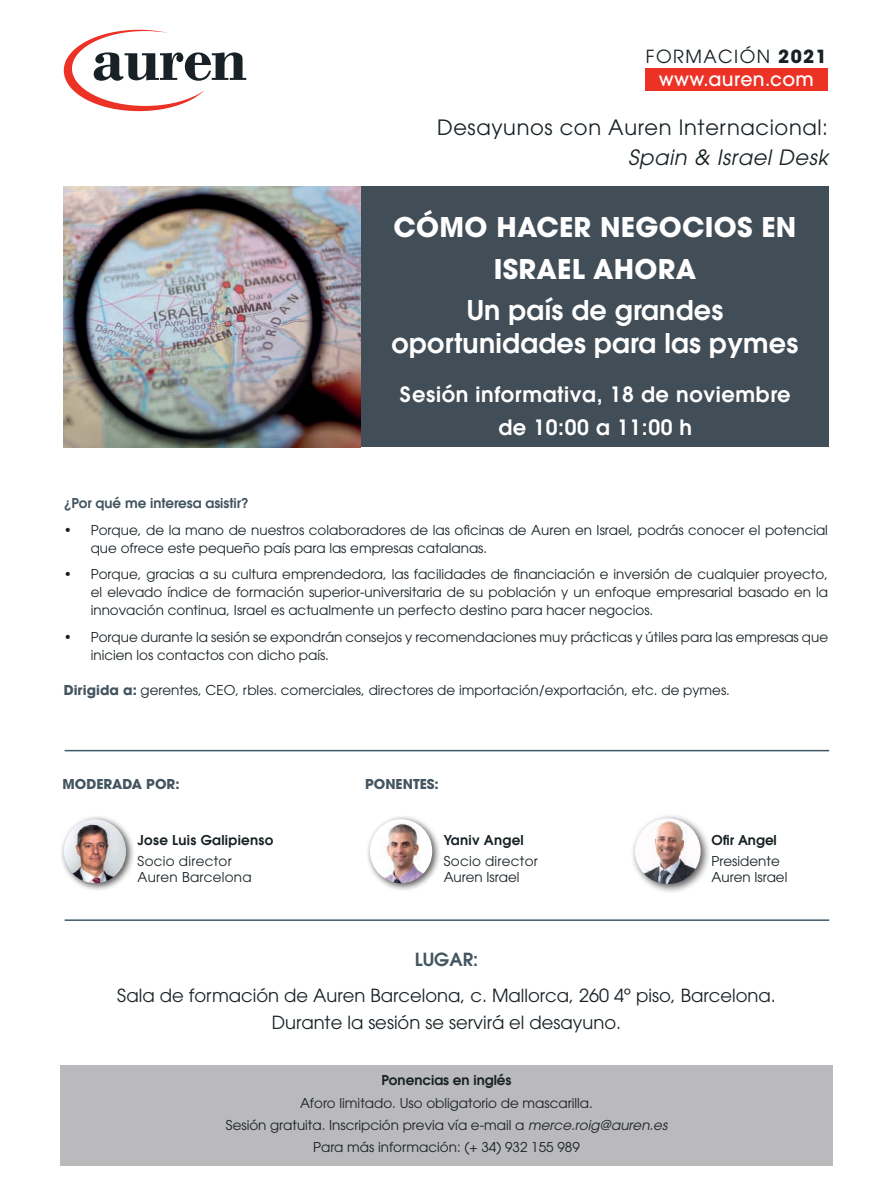
<style>
.page{position:relative;width:893px;height:1191px;background:#fff}
.page>*{position:absolute;margin:0;border:0;box-sizing:border-box;transform-origin:0 0}
.t1{font:600 27px/33px "ITC Avant Garde Pro";letter-spacing:.01em;color:#fff;text-align:center}
.t2{font:700 27px/42px "ITC Avant Garde Pro";letter-spacing:.01em;color:#fff;text-align:center}
.t3{font:600 21px/33px "ITC Avant Garde Pro";letter-spacing:.03em;color:#fff;text-align:center}
.t4{font:21px "ITC Avant Garde Pro";letter-spacing:.03em;color:#182125}
.t5{font:italic 21px "ITC Avant Garde Pro";letter-spacing:.03em;color:#182125}
.t6{font:500 18.9px "ITC Avant Garde Pro";letter-spacing:.02em;color:#fff}
.t7{font:18px/27px "ITC Avant Garde Pro";color:#182125;text-align:center}
.t8{font:18px "ITC Avant Garde Pro";letter-spacing:.08em;color:#182125}
.t9{font:600 18px "ITC Avant Garde Pro";color:#435561}
.t10{font:13.5px/18px "ITC Avant Garde Pro";color:#182125}
.t11{font:600 13.5px "ITC Avant Garde Pro";letter-spacing:.02em;color:#182125}
.t12{font:13.5px/16.5px "ITC Avant Garde Pro";letter-spacing:.02em;color:#182125}
.t13{font:600 13.5px "ITC Avant Garde Pro";color:#435561}
.t14{font:700 13.5px "ITC Avant Garde Pro";color:#435561}
.t15{font:600 13.5px "ITC Avant Garde Pro";color:#182125}
.s1{font-weight:700}
.s2{font-weight:700;color:#435561}
.s3{font-style:italic}
</style>
<div class="page">
<div style="left:60px;top:1065px;width:773px;height:100px;background:#bab9bc"></div>
<div style="left:359px;top:187px;width:470px;height:260px;background:#414d57"></div>
<svg style="left:64px;top:30px;width:182px;height:81px"></svg>
<hr style="left:65px;top:919px;width:764px;height:2px;background:#405968">
<div style="left:366px;top:815px;width:75px;height:77px;background:#231f20;opacity:.75"></div>
<img style="left:370px;top:819px;width:62px;height:64px">
<img style="left:64px;top:187px;width:296px;height:260px">
<hr style="left:65px;top:750px;width:764px;height:1px;background:#405968">
<div style="left:645px;top:69px;width:183px;height:22px;background:#ec3125"></div>
<div style="left:630px;top:813px;width:81px;height:81px;background:#231f20;opacity:.75"></div>
<img style="left:635px;top:818px;width:66px;height:66px;border-radius:33px">
<div style="left:60px;top:815px;width:75px;height:77px;background:#231f20;opacity:.75"></div>
<img style="left:64px;top:819px;width:62px;height:64px">
<h3 class="t8" style="left:646px;top:46px;width:183px">FORMACIÓN <span class="s1">2021</span></h3>
<h3 class="t6" style="left:659px;top:67px;width:157px">www.auren.com</h3>
<h2 class="t4" style="left:437px;top:114px;width:392px">Desayunos con Auren Internacional:</h2>
<h2 class="t5" style="left:628px;top:144px;width:202px">Spain &amp; Israel Desk</h2>
<h1 class="t2" style="left:394px;top:205px;width:404px">CÓMO HACER NEGOCIOS EN<br>ISRAEL AHORA</h1>
<h1 class="t1" style="left:392px;top:293px;width:408px">Un país de grandes oportunidades para las pymes</h1>
<h2 class="t3" style="left:400px;top:377px;width:392px">Sesión informativa, 18 de noviembre de 10:00 a 11:00 h</h2>
<p class="t13" style="left:64px;top:494px;width:186px">¿Por qué me interesa asistir?</p>
<p class="t10" style="left:91px;top:521px;width:739px;text-indent:-27px">• Porque, de la mano de nuestros colaboradores de las oficinas de Auren en Israel, podrás conocer el potencial que ofrece este pequeño país para las empresas catalanas.</p>
<p class="t10" style="left:91px;top:565px;width:739px;text-align:justify;text-indent:-27px">• Porque, gracias a su cultura emprendedora, las facilidades de financiación e inversión de cualquier proyecto, el elevado índice de formación superior-universitaria de su población y un enfoque empresarial basado en la innovación continua, Israel es actualmente un perfecto destino para hacer negocios.</p>
<p class="t10" style="left:91px;top:628px;width:739px;text-indent:-27px">• Porque durante la sesión se expondrán consejos y recomendaciones muy prácticas y útiles para las empresas que inicien los contactos con dicho país.</p>
<p class="t10" style="left:64px;top:681px;width:668px"><span class="s2">Dirigida a:</span> gerentes, CEO, rbles. comerciales, directores de importación/exportación, etc. de pymes.</p>
<p class="t14" style="left:63px;top:775px;width:119px">MODERADA POR:</p>
<p class="t11" style="left:137px;top:831px;width:137px">Jose Luis Galipienso</p>
<p class="t12" style="left:137px;top:852px;width:116px">Socio director<br>Auren Barcelona</p>
<p class="t14" style="left:365px;top:775px;width:75px">PONENTES:</p>
<p class="t11" style="left:444px;top:831px;width:82px">Yaniv Angel</p>
<p class="t10" style="left:444px;top:852px;width:96px;line-height:16.5px">Socio director<br>Auren Israel</p>
<p class="t11" style="left:711px;top:831px;width:67px">Ofir Angel</p>
<p class="t10" style="left:711px;top:852px;width:77px;line-height:16.5px">Presidente<br>Auren Israel</p>
<h3 class="t9" style="left:415px;top:947px;width:65px">LUGAR:</h3>
<h3 class="t7" style="left:117px;top:981px;width:660px">Sala de formación de Auren Barcelona, c. Mallorca, 260 4º piso, Barcelona.<br>Durante la sesión se servirá el desayuno.</h3>
<p class="t15" style="left:381px;top:1071px;width:132px">Ponencias en inglés</p>
<p class="t10" style="left:226px;top:1091px;width:443px;line-height:22.2px;text-align:center">Aforo limitado. Uso obligatorio de mascarilla.<br>Sesión gratuita. Inscripción previa vía e-mail a <span class="s3">merce.roig@auren.es<br></span>Para más información: (+ 34) 932 155 989</p>
</div>
